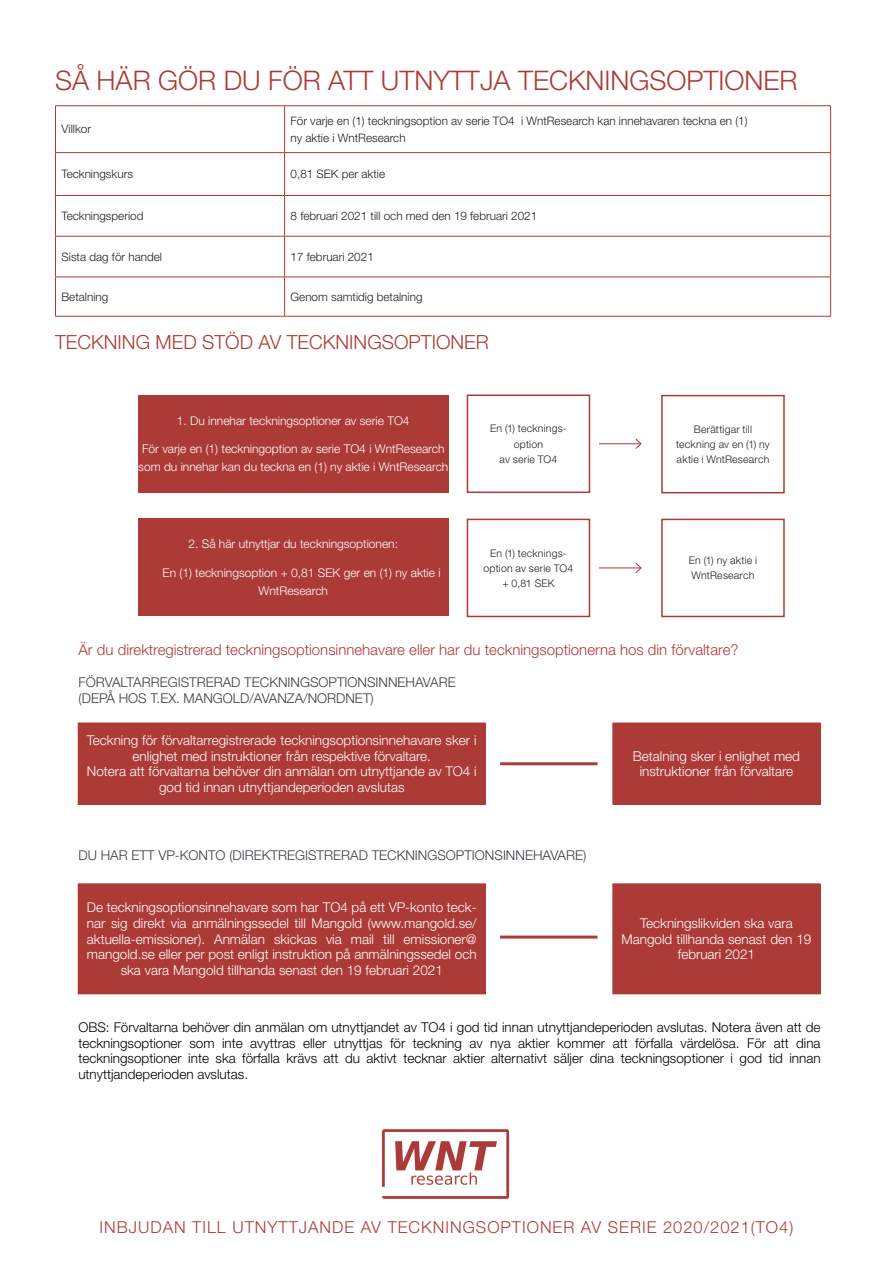
<style>
.page{position:relative;width:893px;height:1263px;background:#fff}
.page>*{position:absolute;margin:0;border:0;box-sizing:border-box;transform-origin:0 0}
.t1{font:300 27px "Helvetica Neue LT Std";color:#ac3b38}
.t2{font:300 19.5px "Helvetica Neue LT Std";color:#ac3b38}
.Sidhuvud{font:300 16.5px "Helvetica Neue LT Std";letter-spacing:.06em;color:#ac3b38}
.Bröd_Rubrik_3{font:300 15px "Helvetica Neue LT Std";color:#ac3b38}
.Bröd1_8_5_9_5{font:300 13.5px/15.8px "Helvetica Neue LT Std";color:#fff;text-align:center}
.Bröd_Rubrik_3-2{font:300 13.5px/15.8px "Helvetica Neue LT Std";color:#000;text-align:justify}
.Bröd_Rubrik_3-3{font:300 13.5px "Helvetica Neue LT Std";color:#393d43}
.t3{font:300 12px/17.9px "Helvetica Neue LT Std";color:#fff;text-align:center}
.Teckna_units{font:300 11.7px "Helvetica Neue LT Std";color:#231f20}
.Sammanfattning___Brö{font:300 10.5px/15.1px "Helvetica Neue LT Std";letter-spacing:.02em;color:#231f20;text-align:center}
</style>
<div class="page">
<hr style="left:55px;top:105px;width:230px;height:1px;background:#ac3b38">
<hr style="left:55px;top:106px;width:1px;height:46px;background:#ac3b38">
<hr style="left:285px;top:105px;width:546px;height:1px;background:#ac3b38">
<hr style="left:284px;top:106px;width:1px;height:46px;background:#ac3b38">
<hr style="left:830px;top:106px;width:1px;height:46px;background:#ac3b38">
<hr style="left:55px;top:152px;width:230px;height:1px;background:#ac3b38">
<hr style="left:285px;top:152px;width:546px;height:1px;background:#ac3b38">
<hr style="left:55px;top:153px;width:1px;height:42px;background:#ac3b38">
<hr style="left:284px;top:153px;width:1px;height:42px;background:#ac3b38">
<hr style="left:830px;top:153px;width:1px;height:42px;background:#ac3b38">
<hr style="left:55px;top:195px;width:230px;height:1px;background:#ac3b38">
<hr style="left:55px;top:196px;width:1px;height:40px;background:#ac3b38">
<hr style="left:285px;top:195px;width:546px;height:1px;background:#ac3b38">
<hr style="left:284px;top:196px;width:1px;height:40px;background:#ac3b38">
<hr style="left:830px;top:196px;width:1px;height:40px;background:#ac3b38">
<hr style="left:55px;top:236px;width:230px;height:1px;background:#ac3b38">
<hr style="left:55px;top:237px;width:1px;height:39px;background:#ac3b38">
<hr style="left:285px;top:236px;width:546px;height:1px;background:#ac3b38">
<hr style="left:284px;top:237px;width:1px;height:39px;background:#ac3b38">
<hr style="left:830px;top:237px;width:1px;height:39px;background:#ac3b38">
<hr style="left:55px;top:276px;width:230px;height:1px;background:#ac3b38">
<hr style="left:55px;top:277px;width:1px;height:39px;background:#ac3b38">
<hr style="left:285px;top:276px;width:546px;height:1px;background:#ac3b38">
<hr style="left:284px;top:277px;width:1px;height:39px;background:#ac3b38">
<hr style="left:830px;top:277px;width:1px;height:39px;background:#ac3b38">
<hr style="left:55px;top:316px;width:230px;height:1px;background:#ac3b38">
<hr style="left:285px;top:316px;width:546px;height:1px;background:#ac3b38">
<div style="left:78px;top:884px;width:407px;height:110px;background:#ac3b38"></div>
<div style="left:613px;top:884px;width:207px;height:110px;background:#ac3b38"></div>
<hr style="left:500px;top:935px;width:97px;height:3px;background:#ac3b38">
<div style="left:78px;top:723px;width:407px;height:81px;background:#ac3b38"></div>
<div style="left:613px;top:723px;width:207px;height:81px;background:#ac3b38"></div>
<hr style="left:500px;top:762px;width:97px;height:3px;background:#ac3b38">
<div style="left:138px;top:395px;width:310px;height:98px;background:#ac3b38"></div>
<div style="left:467px;top:394px;width:123px;height:99px;border:2px solid #ac3b38"></div>
<div style="left:138px;top:518px;width:310px;height:98px;background:#ac3b38"></div>
<hr style="left:599px;top:443px;width:42px;height:1px;background:#ac3b38">
<svg style="left:635px;top:438px;width:7px;height:11px"></svg>
<div style="left:661px;top:395px;width:124px;height:98px;border:2px solid #ac3b38"></div>
<div style="left:467px;top:519px;width:123px;height:98px;border:2px solid #ac3b38"></div>
<div style="left:661px;top:519px;width:124px;height:98px;border:2px solid #ac3b38"></div>
<hr style="left:599px;top:568px;width:42px;height:1px;background:#ac3b38">
<svg style="left:635px;top:562px;width:7px;height:11px"></svg>
<img style="left:382px;top:1129px;width:128px;height:70px">
<h1 class="t1" style="left:55px;top:63px;width:744px">SÅ HÄR GÖR DU FÖR ATT UTNYTTJA TECKNINGSOPTIONER</h1>
<p class="Teckna_units" style="left:61px;top:122px;width:31px">Villkor</p>
<p class="Teckna_units" style="left:291px;top:114px;width:458px">För varje en (1) teckningsoption av serie TO4 i WntResearch kan innehavaren teckna en (1)</p>
<p class="Teckna_units" style="left:291px;top:130px;width:117px">ny aktie i WntResearch</p>
<p class="Teckna_units" style="left:61px;top:167px;width:73px">Teckningskurs</p>
<p class="Teckna_units" style="left:291px;top:167px;width:96px">0,81 SEK per aktie</p>
<p class="Teckna_units" style="left:61px;top:209px;width:83px">Teckningsperiod</p>
<p class="Teckna_units" style="left:291px;top:209px;width:248px">8 februari 2021 till och med den 19 februari 2021</p>
<p class="Teckna_units" style="left:61px;top:249px;width:102px">Sista dag för handel</p>
<p class="Teckna_units" style="left:291px;top:249px;width:85px">17 februari 2021</p>
<p class="Teckna_units" style="left:61px;top:289px;width:48px">Betalning</p>
<p class="Teckna_units" style="left:291px;top:289px;width:133px">Genom samtidig betalning</p>
<h2 class="t2" style="left:55px;top:330px;width:435px">TECKNING MED STÖD AV TECKNINGSOPTIONER</h2>
<p class="t3" style="left:177px;top:411px;width:234px">1. Du innehar teckningsoptioner av serie TO4</p>
<p class="t3" style="left:138px;top:440px;width:312px">För varje en (1) teckningoption av serie TO4 i WntResearch som du innehar kan du teckna en (1) ny aktie i WntResearch</p>
<p class="Sammanfattning___Brö" style="left:490px;top:421px;width:78px">En (1) tecknings&shy;option<br>av serie TO4</p>
<p class="Sammanfattning___Brö" style="left:676px;top:421px;width:95px">Berättigar till teckning av en (1) ny aktie i WntResearch</p>
<p class="t3" style="left:188px;top:535px;width:211px">2. Så här utnyttjar du teckningsoptionen:</p>
<p class="t3" style="left:258px;top:563px;width:184px;text-align:left;text-indent:-96px">En (1) teckningsoption + 0,81 SEK ger en (1) ny aktie i<br>WntResearch</p>
<p class="Sammanfattning___Brö" style="left:484px;top:545px;width:91px">En (1) tecknings&shy;option av serie TO4 + 0,81 SEK</p>
<p class="Sammanfattning___Brö" style="left:689px;top:553px;width:70px;text-align:left">En (1) ny aktie i<br>WntResearch</p>
<p class="Bröd_Rubrik_3" style="left:79px;top:641px;width:661px">Är du direktregistrerad teckningsoptionsinnehavare eller har du teckningsoptionerna hos din förvaltare?</p>
<p class="Bröd_Rubrik_3-3" style="left:79px;top:674px;width:379px">FÖRVALTARREGISTRERAD TECKNINGSOPTIONSINNEHAVARE</p>
<p class="Bröd_Rubrik_3-3" style="left:79px;top:690px;width:297px">(DEPÅ HOS T.EX. MANGOLD/AVANZA/NORDNET)</p>
<p class="Bröd1_8_5_9_5" style="left:87px;top:732px;width:391px">Teckning för förvaltarregistrerade teckningsoptionsinnehavare sker i enlighet med instruktioner från respektive förvaltare.</p>
<p class="Bröd1_8_5_9_5" style="left:87px;top:763px;width:391px">Notera att förvaltarna behöver din anmälan om utnyttjande av TO4 i god tid innan utnyttjandeperioden avslutas</p>
<p class="Bröd_Rubrik_3-3" style="left:79px;top:847px;width:509px">DU HAR ETT VP-KONTO (DIREKTREGISTRERAD TECKNINGSOPTIONSINNEHAVARE)</p>
<p class="Bröd1_8_5_9_5" style="left:87px;top:899px;width:391px">De teckningsoptionsinnehavare som har TO4 på ett VP-konto teck&shy;nar sig direkt via anmälningssedel till Mangold (www.mangold.se/ aktuella-emissioner). Anmälan skickas via mail till emissioner@ mangold.se eller per post enligt instruktion på anmälningssedel och ska vara Mangold tillhanda senast den 19 februari 2021</p>
<p class="Bröd1_8_5_9_5" style="left:633px;top:748px;width:169px">Betalning sker i enlighet med</p>
<p class="Bröd1_8_5_9_5" style="left:640px;top:763px;width:155px">instruktioner från förvaltare</p>
<p class="Bröd1_8_5_9_5" style="left:640px;top:915px;width:154px">Teckningslikviden ska vara</p>
<p class="Bröd1_8_5_9_5" style="left:621px;top:931px;width:191px">Mangold tillhanda senast den 19 februari 2021</p>
<p class="Bröd_Rubrik_3-2" style="left:78px;top:1019px;width:744px">OBS: Förvaltarna behöver din anmälan om utnyttjandet av TO4 i god tid innan utnyttjandeperioden avslutas. Notera även att de teckningsoptioner som inte avyttras eller utnyttjas för teckning av nya aktier kommer att förfalla värdelösa. För att dina teckningsoptioner inte ska förfalla krävs att du aktivt tecknar aktier alternativt säljer dina teckningsoptioner i god tid innan utnyttjandeperioden avslutas.</p>
<p class="Sidhuvud" style="left:100px;top:1217px;width:695px">INBJUDAN TILL UTNYTTJANDE AV TECKNINGSOPTIONER AV SERIE 2020/2021(TO4)</p>
</div>
